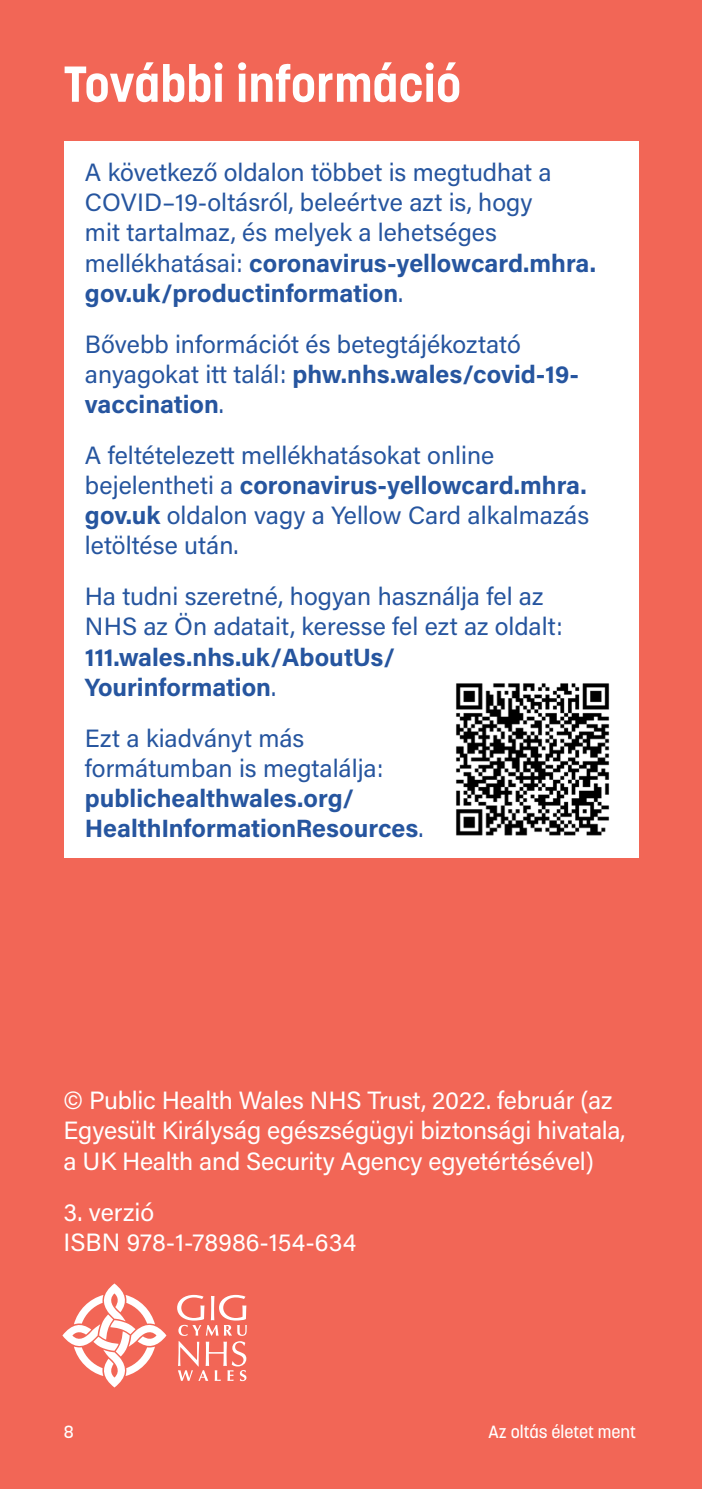
<style>
.page{position:relative;width:702px;height:1489px;background:#fff}
.page>*{position:absolute;margin:0;border:0;box-sizing:border-box;transform-origin:0 0}
.t1{font:700 50px "Korolev";color:#fff}
.t2{font:25px/30px "Acumin Pro";color:#26559f}
.t3{font:25px/30px "Acumin Pro";letter-spacing:-.01em;color:#fff}
.t4{font:700 25px/30px "Acumin Pro";color:#26559f}
.t5{font:500 17.5px "Korolev";color:#fff}
.s1{font-weight:700}
.s2{font-weight:400}
</style>
<div class="page">
<div style="left:0;top:0;width:702px;height:1488px;background:#f26656"></div>
<div style="left:64px;top:142px;width:574px;height:716px;background:#fff"></div>
<img style="left:456px;top:683px;width:154px;height:153px">
<svg style="left:62px;top:1283px;width:104px;height:104px"></svg>
<svg style="left:177px;top:1294px;width:70px;height:86px"></svg>
<p class="t1" style="left:64px;top:53px;width:399px">További információ</p>
<p class="t2" style="left:85px;top:157px;width:512px">A következő oldalon többet is megtudhat a COVID–19-oltásról, beleértve azt is, hogy<br>mit tartalmaz, és melyek a lehetséges mellékhatásai: <span class="s1">coronavirus-yellowcard.mhra. gov.uk/productinformation</span>.</p>
<p class="t2" style="left:85px;top:328px;width:495px">Bővebb információt és betegtájékoztató anyagokat itt talál: <span class="s1">phw.nhs.wales/covid-19- vaccination</span>.</p>
<p class="t2" style="left:85px;top:439px;width:505px">A feltételezett mellékhatásokat online bejelentheti a <span class="s1">coronavirus-yellowcard.mhra. gov.uk</span> oldalon vagy a Yellow Card alkalmazás letöltése után.</p>
<p class="t2" style="left:85px;top:580px;width:479px">Ha tudni szeretné, hogyan használja fel az NHS az Ön adatait, keresse fel ezt az oldalt:<br><span class="s1">111.wales.nhs.uk/AboutUs/ Yourinformation</span>.</p>
<p class="t4" style="left:85px;top:722px;width:340px"><span class="s2">Ezt a kiadványt más formátumban is megtalálja: </span>publichealthwales.org/<br>HealthInformationResources<span class="s2">.</span></p>
<p class="t3" style="left:64px;top:1084px;width:563px">© Public Health Wales NHS Trust, 2022. február (az<br>Egyesült Királyság egészségügyi biztonsági hivatala, a UK Health and Security Agency egyetértésével)</p>
<p class="t3" style="left:64px;top:1195px;width:294px">3. verzió<br>ISBN 978-1-78986-154-634</p>
<p class="t5" style="left:64px;top:1420px;width:11px">8</p>
<p class="t5" style="left:488px;top:1420px;width:149px">Az oltás életet ment</p>
</div>
